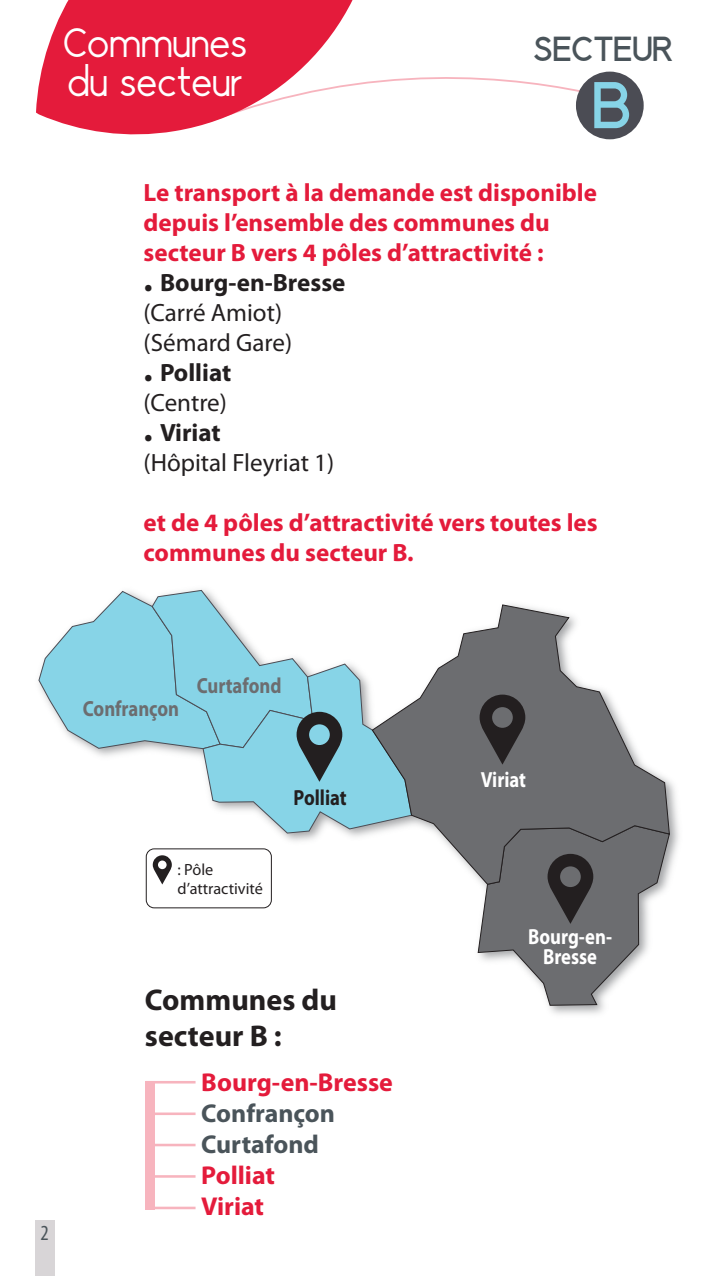
<style>
.page{position:relative;width:709px;height:1276px;background:#fff}
.page>*{position:absolute;margin:0;border:0;box-sizing:border-box;transform-origin:0 0}
.t1{font:700 74.75px "Alcefun";color:#87d4e7}
.t2{font:46.75px/39.2px "Alcefun";color:#fff;scale:.96 1}
.t3{font:700 39.5px "Alcefun";color:#4a545a}
.t4{font:700 30px/36px "Myriad Pro";color:#231f20}
.t5{font:700 26px/31px "Myriad Pro";color:#e41b3b}
.t6{font:700 26px/31px "Myriad Pro";color:#4a545a}
.t7{font:700 25px/30px "Myriad Pro";color:#e41b3b}
.t8{font:700 22px/20px "Myriad Pro";color:#fff;text-align:center;scale:.85 1}
.t9{font:700 22px "Myriad Pro";color:#6c6d70;scale:.85 1}
.t10{font:700 22px "Myriad Pro";color:#231f20;scale:.85 1}
.t11{font:condensed 21.5px "Myriad Pro";color:#4a545a}
.t12{font:16.25px/18.8px "Myriad Pro";color:#231f20}
.s1{font-size:35.5px;color:#231f20}
.s2{color:#231f20}
.s3{font-weight:400;color:#231f20}
</style>
<div class="page">
<svg style="left:378px;top:72px;width:226px;height:51px"></svg>
<svg style="left:36px;top:0;width:342px;height:135px;fill:#e41b3b"></svg>
<div style="left:576px;top:72px;width:67px;height:67px;background:#4b4c54;border-radius:50%"></div>
<div style="left:146px;top:1081px;width:9px;height:128px;background:#f7b4be"></div>
<hr style="left:146px;top:1081px;width:49px;height:2px;background:#f7b4be">
<hr style="left:150px;top:1112px;width:45px;height:3px;background:#f7b4be">
<hr style="left:150px;top:1143px;width:45px;height:3px;background:#f7b4be">
<hr style="left:150px;top:1175px;width:45px;height:2px;background:#f7b4be">
<div style="left:35px;top:1220px;width:20px;height:56px;background:#d8d5d7"></div>
<hr style="left:150px;top:1206px;width:45px;height:3px;background:#f7b4be">
<img style="left:145px;top:589px;width:534px;height:425px">
<svg style="left:371px;top:604px;width:299px;height:281px"></svg>
<svg style="left:38px;top:590px;width:374px;height:244px"></svg>
<svg style="left:477px;top:825px;width:193px;height:181px"></svg>
<svg style="left:479px;top:694px;width:46px;height:70px;background:#454345"></svg>
<svg style="left:153px;top:855px;width:19px;height:29px"></svg>
<div style="left:146px;top:848px;width:125px;height:60px;border:1px solid #231f20;border-radius:8px"></div>
<h2 class="t2" style="left:63px;top:23px;width:193px">Communes du secteur</h2>
<h3 class="t3" style="left:533px;top:26px;width:142px">SECTEUR</h3>
<h1 class="t1" style="left:592px;top:63px;width:41px">B</h1>
<p class="t7" style="left:144px;top:176px;width:455px">Le transport à la demande est disponible depuis l’ensemble des communes du secteur B vers 4 pôles d’attractivité :<br><span class="s1">.</span> <span class="s2">Bourg-en-Bresse<br></span><span class="s3">(Carré Amiot)<br>(Sémard Gare)<br></span><span class="s1">.</span> <span class="s2">Polliat<br></span><span class="s3">(Centre)<br></span><span class="s1">.</span> <span class="s2">Viriat<br></span><span class="s3">(Hôpital Fleyriat 1)</span></p>
<p class="t7" style="left:144px;top:507px;width:455px">et de 4 pôles d’attractivité vers toutes les communes du secteur B.</p>
<p class="t9" style="left:83px;top:694px;width:115px">Confrançon</p>
<p class="t9" style="left:197px;top:671px;width:101px">Curtafond</p>
<p class="t12" style="left:177px;top:860px;width:87px">: Pôle d’attractivité</p>
<p class="t10" style="left:293px;top:783px;width:64px">Polliat</p>
<p class="t11" style="left:40px;top:1219px;width:10px">2</p>
<p class="t4" style="left:145px;top:980px;width:193px">Communes du secteur B :</p>
<p class="t5" style="left:201px;top:1066px;width:193px">Bourg-en-Bresse</p>
<p class="t6" style="left:201px;top:1097px;width:135px">Confrançon<br>Curtafond</p>
<p class="t5" style="left:201px;top:1159px;width:75px">Polliat<br>Viriat</p>
<p class="t8" style="left:481px;top:769px;width:55px">Viriat</p>
<p class="t8" style="left:528px;top:925px;width:100px">Bourg-en-<br>Bresse</p>
</div>
